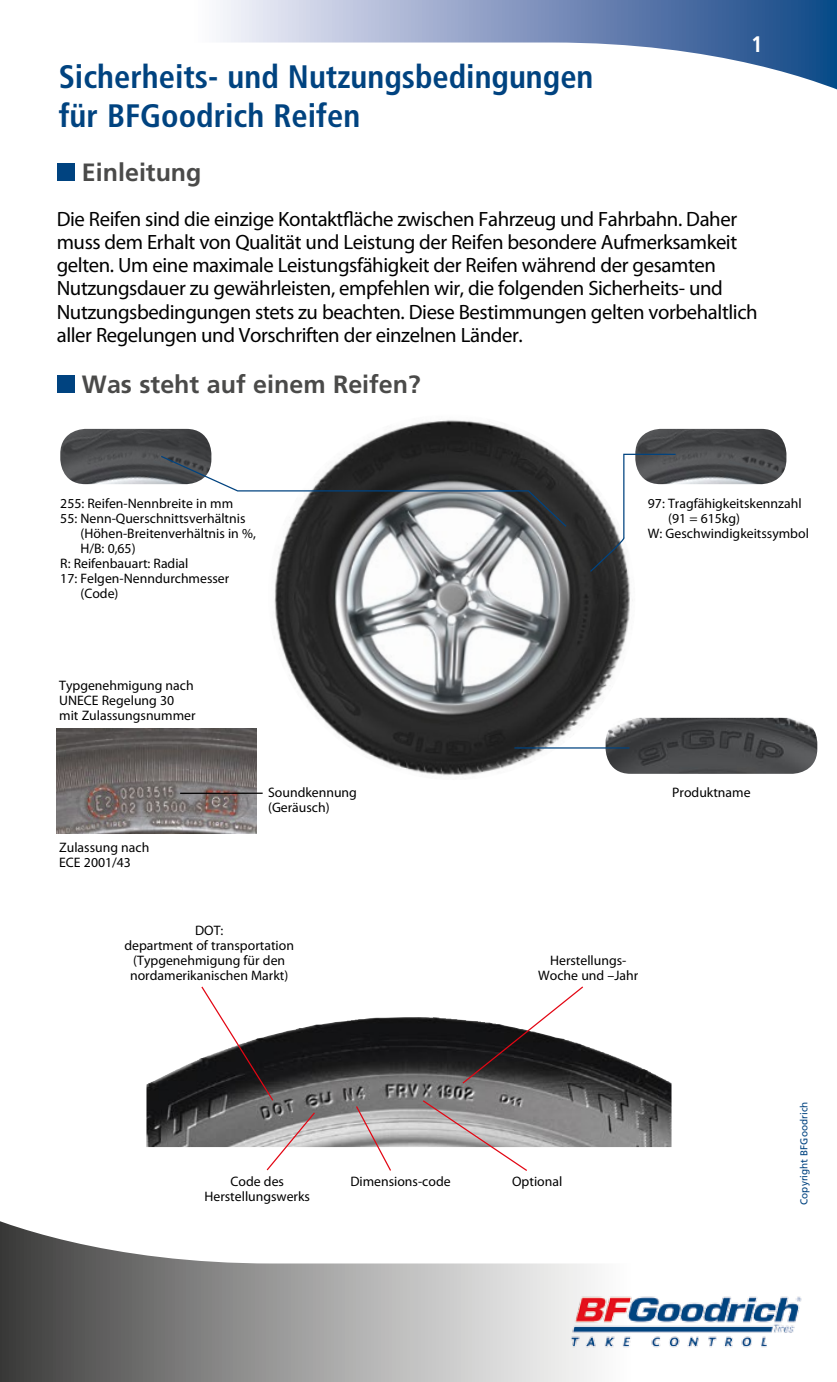
<style>
.page{position:relative;width:837px;height:1382px;background:#fff}
.page>*{position:absolute;margin:0;border:0;box-sizing:border-box;transform-origin:0 0}
.t1{font:700 condensed 32.5px/39px "Frutiger LT Std";color:#004380}
.t2{font:700 25px "Frutiger";color:#4a4a49}
.t3{font:700 condensed 22.5px "Frutiger LT Com";color:#fff}
.t4{font:20.75px/23.2px "Myriad Pro";letter-spacing:-.02em;color:#000}
.t5{font:13.75px/15px "Myriad Pro";color:#000}
.t6{font:10px "Frutiger";color:#004380}
</style>
<div class="page">
<svg style="left:220px;top:0;width:616px;height:89px"></svg>
<svg style="left:0;top:1221px;width:595px;height:161px"></svg>
<img style="left:527px;top:1263px;width:275px;height:118px">
<img style="left:146px;top:1017px;width:525px;height:130px">
<svg style="left:200px;top:986px;width:74px;height:116px"></svg>
<svg style="left:461px;top:986px;width:123px;height:99px"></svg>
<svg style="left:421px;top:1099px;width:107px;height:72px"></svg>
<svg style="left:354px;top:1105px;width:38px;height:66px"></svg>
<svg style="left:265px;top:1111px;width:51px;height:60px"></svg>
<img style="left:57px;top:728px;width:199px;height:105px">
<hr style="left:180px;top:793px;width:82px;height:1px;background:#000">
<div style="left:57px;top:163px;width:17px;height:18px;background:#004380"></div>
<div style="left:57px;top:376px;width:17px;height:17px;background:#004380"></div>
<img style="left:243px;top:420px;width:417px;height:385px">
<img style="left:60px;top:429px;width:151px;height:55px">
<img style="left:605px;top:718px;width:212px;height:56px">
<hr style="left:514px;top:747px;width:115px;height:2px;background:#004380">
<img style="left:635px;top:429px;width:151px;height:55px">
<svg style="left:589px;top:453px;width:87px;height:120px"></svg>
<svg style="left:159px;top:455px;width:408px;height:73px"></svg>
<h1 class="t1" style="left:59px;top:57px;width:536px">Sicherheits- und Nutzungsbedingungen für BFGoodrich Reifen</h1>
<h3 class="t3" style="left:750px;top:31px;width:13px">1</h3>
<h2 class="t2" style="left:82px;top:158px;width:121px">Einleitung</h2>
<p class="t4" style="left:57px;top:207px;width:702px">Die Reifen sind die einzige Kontaktfläche zwischen Fahrzeug und Fahrbahn. Daher muss dem Erhalt von Qualität und Leistung der Reifen besondere Aufmerksamkeit gelten. Um eine maximale Leistungsfähigkeit der Reifen während der gesamten Nutzungsdauer zu gewährleisten, empfehlen wir, die folgenden Sicherheits- und Nutzungsbedingungen stets zu beachten. Diese Bestimmungen gelten vorbehaltlich aller Regelungen und Vorschriften der einzelnen Länder.</p>
<h2 class="t2" style="left:82px;top:370px;width:340px">Was steht auf einem Reifen?</h2>
<p class="t5" style="left:60px;top:496px;width:174px">255: Reifen-Nennbreite in mm</p>
<p class="t5" style="left:60px;top:511px;width:186px">55: Nenn-Querschnittsverhältnis</p>
<p class="t5" style="left:80px;top:526px;width:177px">(Höhen-Breitenverhältnis in %,</p>
<p class="t5" style="left:80px;top:541px;width:57px">H/B: 0,65)</p>
<p class="t5" style="left:60px;top:556px;width:130px">R: Reifenbauart: Radial</p>
<p class="t5" style="left:60px;top:571px;width:170px">17: Felgen-Nenndurchmesser</p>
<p class="t5" style="left:80px;top:586px;width:39px">(Code)</p>
<p class="t5" style="left:59px;top:678px;width:138px">Typgenehmigung nach<br>UNECE Regelung 30 mit Zulassungsnummer</p>
<p class="t5" style="left:59px;top:840px;width:92px">Zulassung nach<br>ECE 2001/43</p>
<p class="t5" style="left:268px;top:785px;width:90px">Soundkennung (Geräusch)</p>
<p class="t5" style="left:124px;top:922px;width:171px;text-align:center">DOT:<br>department of transportation (Typgenehmigung für den nordamerikanischen Markt)</p>
<p class="t5" style="left:647px;top:495px;width:155px">97: Tragfähigkeitskennzahl</p>
<p class="t5" style="left:667px;top:510px;width:73px">(91 = 615kg)</p>
<p class="t5" style="left:647px;top:525px;width:162px">W: Geschwindigkeitssymbol</p>
<p class="t5" style="left:672px;top:784px;width:80px">Produktname</p>
<p class="t5" style="left:538px;top:953px;width:101px;text-align:center">Herstellungs-<br>Woche und –Jahr</p>
<p class="t5" style="left:230px;top:1174px;width:55px">Code des</p>
<p class="t5" style="left:350px;top:1174px;width:102px">Dimensions-code</p>
<p class="t5" style="left:512px;top:1174px;width:52px">Optional</p>
<p class="t5" style="left:204px;top:1189px;width:107px">Herstellungswerks</p>
<p class="t6" style="left:797px;top:1205px;width:105px;rotate:-90deg">Copyright BFGoodrich</p>
</div>
